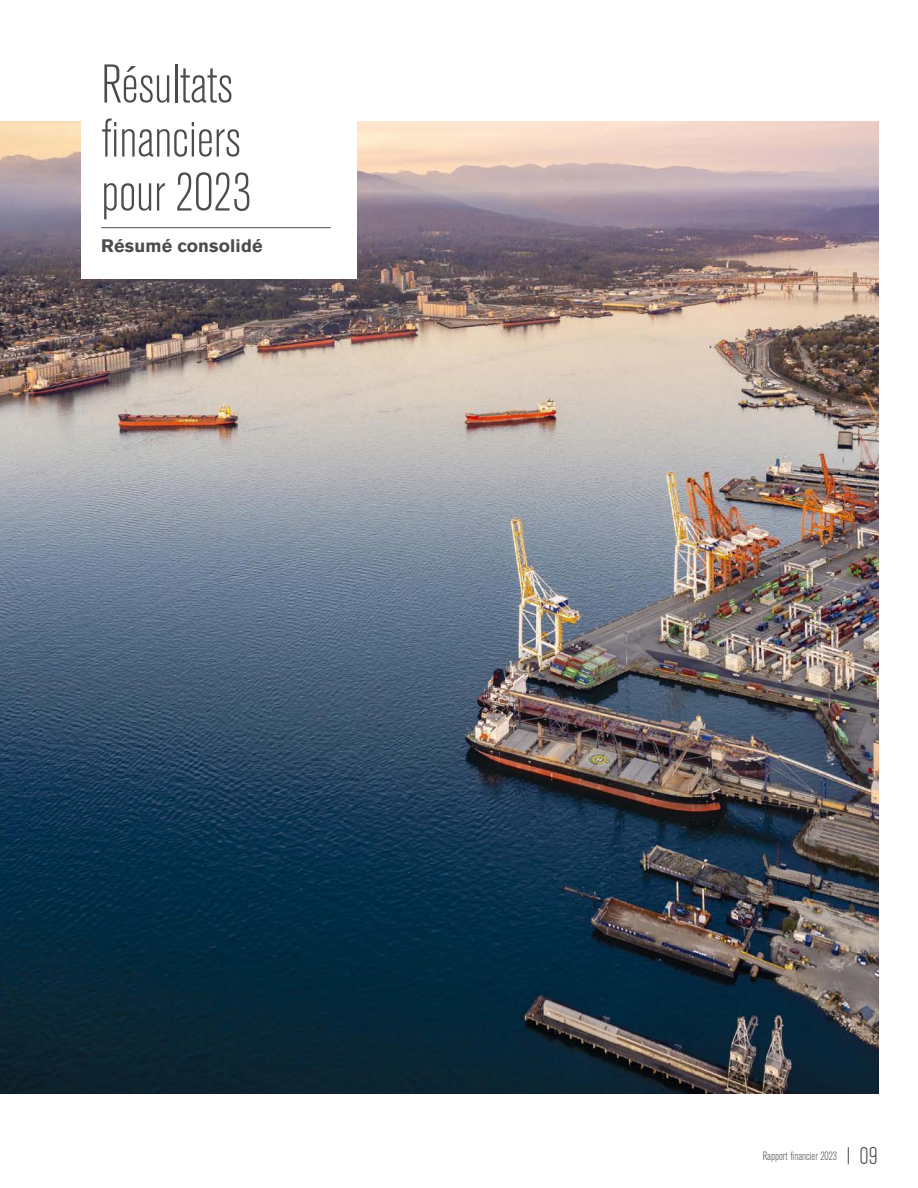
<style>
.page{position:relative;width:918px;height:1188px;background:#fff}
.page>*{position:absolute;margin:0;border:0;box-sizing:border-box;transform-origin:0 0}
.t1{font:300 condensed 54px/54px "Akzidenz Grotesk BE";color:#4b4c4d}
.t2{font:700 18px "Akzidenz Grotesk BE";letter-spacing:.01em;color:#4b4c4d}
.t3{font:300 condensed 12px "Akzidenz Grotesk BE";color:#4b4c4d}
.s1{font-size:17.1px}
.s2{font-size:24px}
</style>
<div class="page">
<img style="left:0;top:122px;width:878px;height:972px">
<div style="left:81px;top:0;width:276px;height:279px;background:#fff"></div>
<hr style="left:101px;top:227px;width:230px;height:1px;background:#4b4c4d">
<p class="t1" style="left:101px;top:59px;width:152px">Résultats financiers pour 2023</p>
<p class="t2" style="left:101px;top:235px;width:163px">Résumé consolidé</p>
<p class="t3" style="left:763px;top:1149px;width:116px">Rapport financier 2023 <span class="s1">|</span> <span class="s2">09</span></p>
</div>
